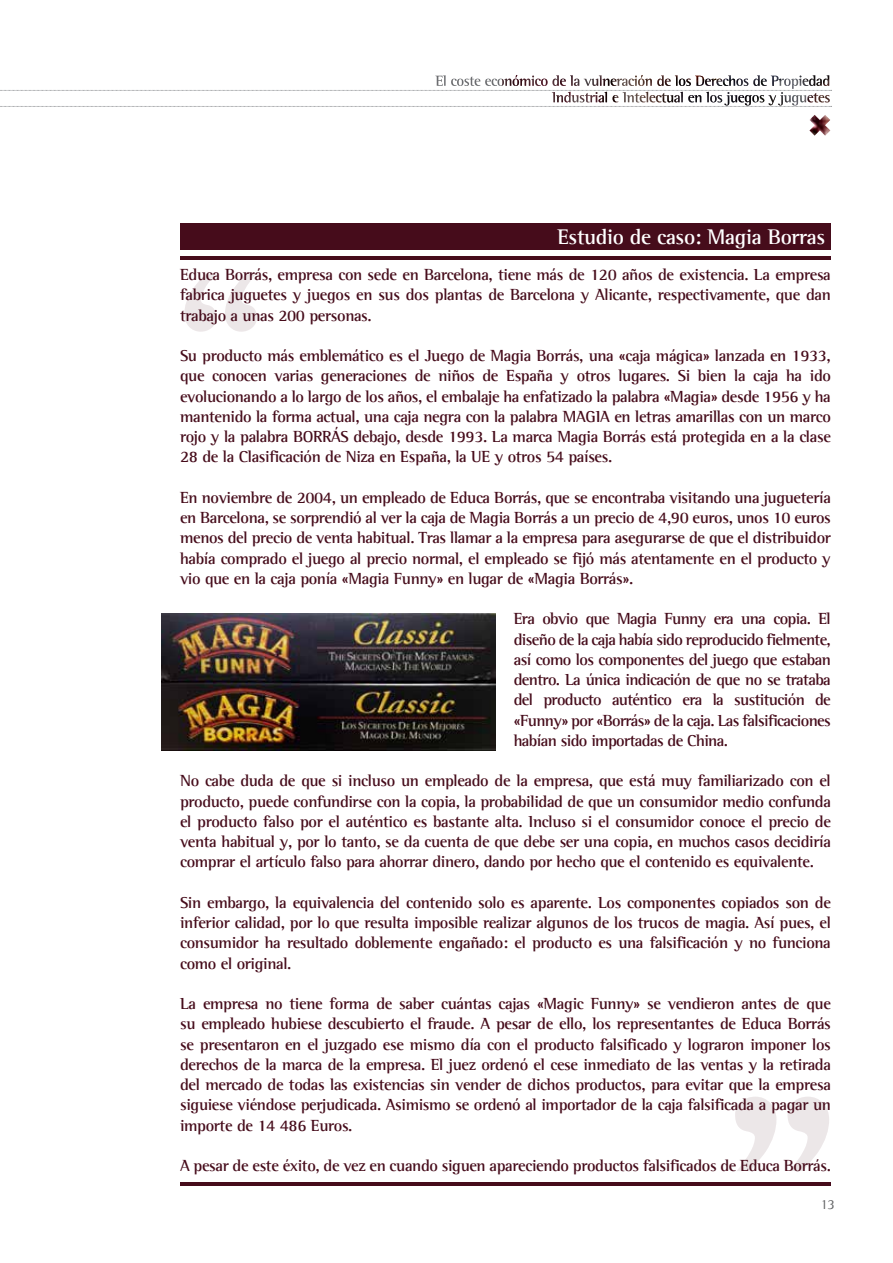
<style>
.page{position:relative;width:893px;height:1263px;background:#fff}
.page>*{position:absolute;margin:0;border:0;box-sizing:border-box;transform-origin:0 0}
.t1{font:700 21.75px "Agfa Rotis Semi Serif";letter-spacing:-.02em;color:#fff}
.t2{font:700 16.5px/20.2px "Agfa Rotis Semi Serif";letter-spacing:-.025em;color:#460c1b;text-align:justify}
.t3{font:14.25px "Agfa Rotis Semi Serif";color:#636466}
</style>
<div class="page">
<img style="left:809px;top:115px;width:21px;height:21px">
<svg style="left:0;top:75px;width:832px;height:32px"></svg>
<div style="left:180px;top:223px;width:651px;height:27px;background:#460c1b"></div>
<svg style="left:184px;top:274px;width:73px;height:58px"></svg>
<svg style="left:735px;top:1097px;width:94px;height:74px"></svg>
<hr style="left:180px;top:256px;width:651px;height:4px;background:#460c1b">
<hr style="left:181px;top:1182px;width:650px;height:4px;background:#460c1b">
<img style="left:162px;top:614px;width:333px;height:137px">
<h1 class="t1" style="left:557px;top:224px;width:269px">Estudio de caso: Magia Borras</h1>
<p class="t2" style="left:180px;top:264px;width:652px">Educa Borrás, empresa con sede en Barcelona, tiene más de 120 años de existencia. La empresa fabrica juguetes y juegos en sus dos plantas de Barcelona y Alicante, respectivamente, que dan trabajo a unas 200 personas.</p>
<p class="t2" style="left:180px;top:345px;width:652px">Su producto más emblemático es el Juego de Magia Borrás, una «caja mágica» lanzada en 1933, que conocen varias generaciones de niños de España y otros lugares. Si bien la caja ha ido evolucionando a lo largo de los años, el embalaje ha enfatizado la palabra «Magia» desde 1956 y ha mantenido la forma actual, una caja negra con la palabra MAGIA en letras amarillas con un marco rojo y la palabra BORRÁS debajo, desde 1993. La marca Magia Borrás está protegida en a la clase 28 de la Clasificación de Niza en España, la UE y otros 54 países.</p>
<p class="t2" style="left:180px;top:487px;width:652px">En noviembre de 2004, un empleado de Educa Borrás, que se encontraba visitando una juguetería en Barcelona, se sorprendió al ver la caja de Magia Borrás a un precio de 4,90 euros, unos 10 euros menos del precio de venta habitual. Tras llamar a la empresa para asegurarse de que el distribuidor había comprado el juego al precio normal, el empleado se fijó más atentamente en el producto y vio que en la caja ponía «Magia Funny» en lugar de «Magia Borrás».</p>
<p class="t2" style="left:514px;top:609px;width:319px">Era obvio que Magia Funny era una copia. El diseño de la caja había sido reproducido fielmente, así como los componentes del juego que estaban dentro. La única indicación de que no se trataba del producto auténtico era la sustitución de «Funny» por «Borrás» de la caja. Las falsificaciones habían sido importadas de China.</p>
<p class="t2" style="left:180px;top:771px;width:652px">No cabe duda de que si incluso un empleado de la empresa, que está muy familiarizado con el producto, puede confundirse con la copia, la probabilidad de que un consumidor medio confunda el producto falso por el auténtico es bastante alta. Incluso si el consumidor conoce el precio de venta habitual y, por lo tanto, se da cuenta de que debe ser una copia, en muchos casos decidiría comprar el artículo falso para ahorrar dinero, dando por hecho que el contenido es equivalente.</p>
<p class="t2" style="left:180px;top:892px;width:652px">Sin embargo, la equivalencia del contenido solo es aparente. Los componentes copiados son de inferior calidad, por lo que resulta imposible realizar algunos de los trucos de magia. Así pues, el consumidor ha resultado doblemente engañado: el producto es una falsificación y no funciona como el original.</p>
<p class="t2" style="left:180px;top:993px;width:652px">La empresa no tiene forma de saber cuántas cajas «Magic Funny» se vendieron antes de que su empleado hubiese descubierto el fraude. A pesar de ello, los representantes de Educa Borrás se presentaron en el juzgado ese mismo día con el producto falsificado y lograron imponer los derechos de la marca de la empresa. El juez ordenó el cese inmediato de las ventas y la retirada del mercado de todas las existencias sin vender de dichos productos, para evitar que la empresa siguiese viéndose perjudicada. Asimismo se ordenó al importador de la caja falsificada a pagar un importe de 14 486 Euros.</p>
<p class="t2" style="left:180px;top:1155px;width:652px">A pesar de este éxito, de vez en cuando siguen apareciendo productos falsificados de Educa Borrás.</p>
<p class="t3" style="left:820px;top:1195px;width:16px">13</p>
</div>
